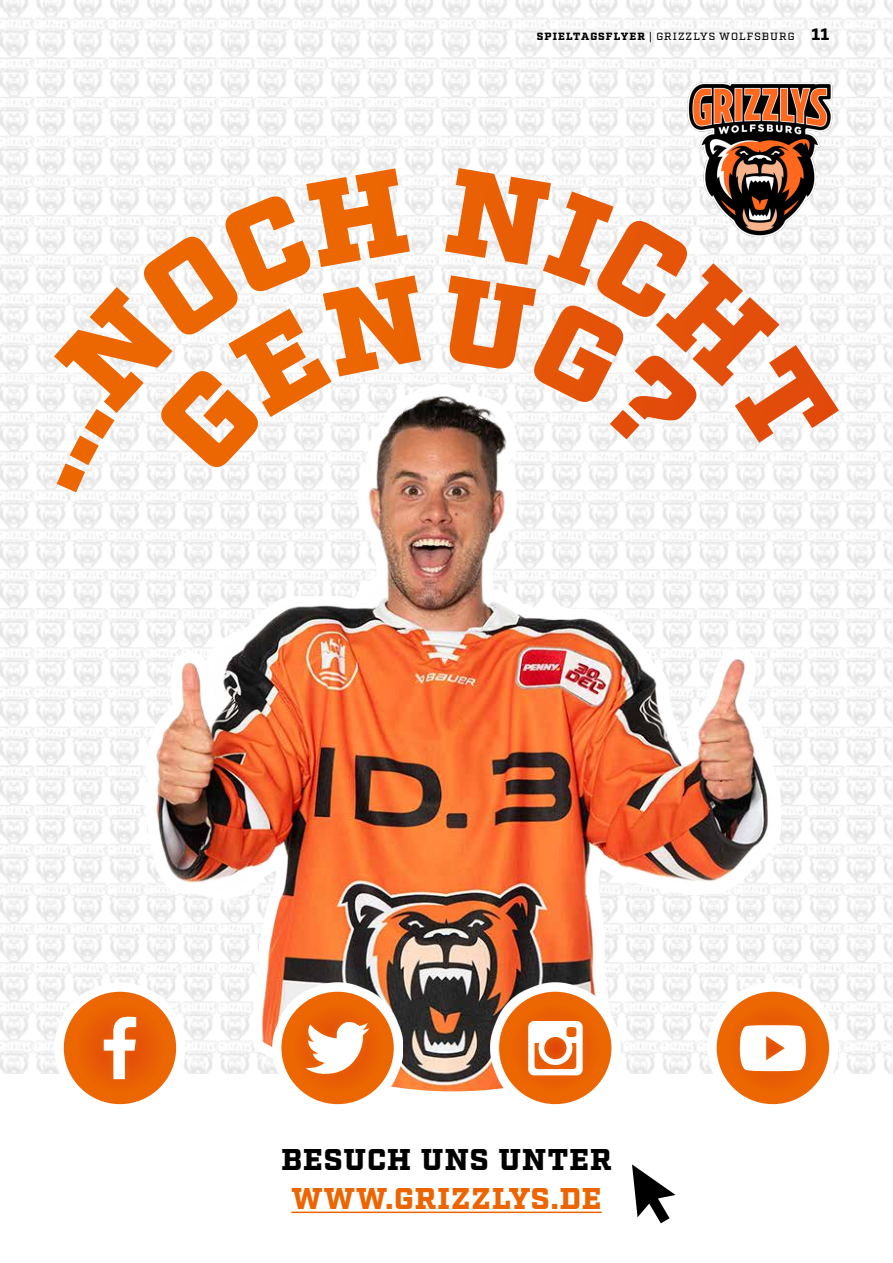
<style>
.page{position:relative;width:893px;height:1263px;background:#fff}
.page>*{position:absolute;margin:0;border:0;box-sizing:border-box;transform-origin:0 0}
.subheadline_weiss{font:900 30px "Factoria";letter-spacing:.04em;color:#ec6502}
.subheadline_weiss-2{font:900 30px "Factoria";letter-spacing:.03em;color:#000}
.t1{font:500 10.5px "Factoria";letter-spacing:.095em;color:#000}
.s1{font-weight:900}
.s2{font-weight:900;font-size:16.5px}
</style>
<div class="page">
<img style="left:0;top:0;width:892px;height:1074px">
<img style="left:115px;top:492px;width:691px;height:599px">
<hr style="left:291px;top:1211px;width:311px;height:2px;background:#ec6502">
<svg style="left:632px;top:1164px;width:44px;height:59px"></svg>
<div style="left:708px;top:983px;width:130px;height:130px;background:#fff"></div>
<div style="left:717px;top:992px;width:112px;height:112px;background:#ec6602;border-radius:56px"></div>
<svg style="left:740px;top:1025px;width:66px;height:47px;background:#fbe6d9"></svg>
<img style="left:490px;top:983px;width:130px;height:122px">
<div style="left:499px;top:992px;width:112px;height:112px;background:#ec6602;border-radius:56px"></div>
<svg style="left:528px;top:1021px;width:55px;height:54px"></svg>
<svg style="left:272px;top:983px;width:131px;height:122px"></svg>
<div style="left:281px;top:992px;width:113px;height:112px;background:#ec6602;border-radius:56px"></div>
<svg style="left:306px;top:1019px;width:63px;height:59px"></svg>
<div style="left:55px;top:983px;width:130px;height:130px;background:#fff"></div>
<div style="left:64px;top:992px;width:112px;height:112px;background:#ec6602;border-radius:56px"></div>
<div style="left:94px;top:1008px;width:51px;height:80px;background:#e85d05"></div>
<svg style="left:104px;top:1016px;width:32px;height:63px"></svg>
<img style="left:639px;top:34px;width:201px;height:206px">
<svg style="left:54px;top:168px;width:785px;height:324px"></svg>
<p class="t1" style="left:537px;top:30px;width:294px"><span class="s1">SPIELTAGSFLYER</span> | GRIZZLYS WOLFSBURG <span class="s2">11</span></p>
<p class="subheadline_weiss-2" style="left:281px;top:1142px;width:332px">BESUCH UNS UNTER</p>
<p class="subheadline_weiss" style="left:291px;top:1181px;width:312px">WWW.GRIZZLYS.DE</p>
</div>
